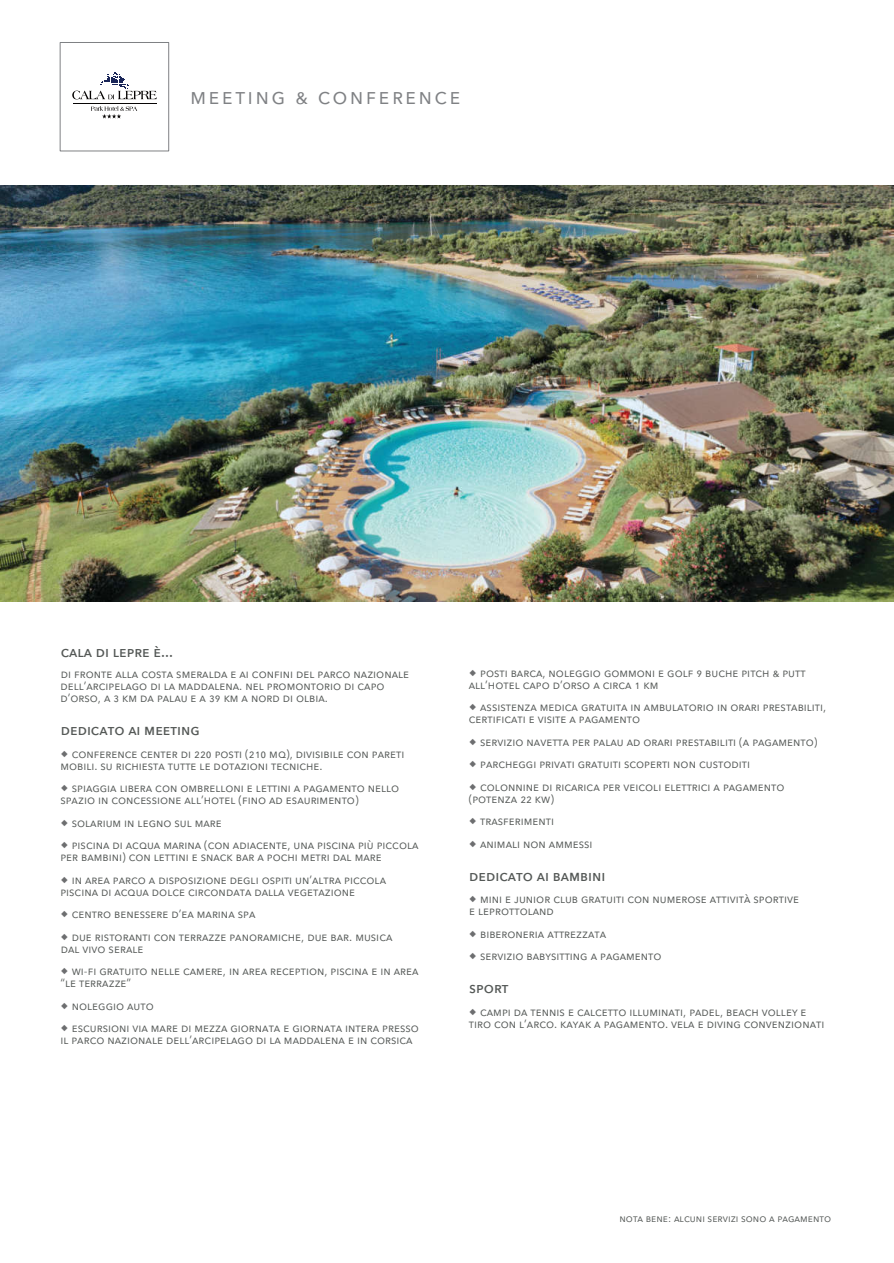
<style>
.page{position:relative;width:894px;height:1263px;background:#fff}
.page>*{position:absolute;margin:0;border:0;box-sizing:border-box;transform-origin:0 0}
.t1{font:22.5px "Avenir Next";letter-spacing:.1em;color:#7f8184}
.t2{font:500 15px "Avenir Next";letter-spacing:.01em;color:#545856}
.t3{font:12px/12px "Avenir Next";color:#545856}
.t4{font:10.5px "Avenir Next";color:#545856}
.s1{font-family:"Minion Pro";font-size:15.75px;color:#6d6e70}
</style>
<div class="page">
<svg style="left:91px;top:106px;width:46px;height:13px"></svg>
<svg style="left:72px;top:72px;width:85px;height:27px"></svg>
<hr style="left:73px;top:103px;width:84px;height:1px;background:#070504">
<div style="left:60px;top:42px;width:109px;height:109px;border:1px solid #7f8184"></div>
<img style="left:0;top:186px;width:893px;height:415px">
<h1 class="t1" style="left:190px;top:82px;width:272px">meeting &amp; conference</h1>
<p class="t2" style="left:61px;top:642px;width:114px">cala di lepre è...</p>
<p class="t3" style="left:60px;top:668px;width:350px">di fronte alla costa smeralda e ai confini del parco nazionale dell’arcipelago di la maddalena. nel promontorio di capo d’orso, a 3 km da palau e a 39 km a nord di olbia.</p>
<p class="t2" style="left:61px;top:720px;width:140px">dedicato ai meeting</p>
<p class="t3" style="left:60px;top:748px;width:345px"><span class="s1">◆</span> conference center di 220 posti (210 mq), divisibile con pareti mobili. su richiesta tutte le dotazioni tecniche.</p>
<p class="t3" style="left:60px;top:782px;width:340px"><span class="s1">◆</span> spiaggia libera con ombrelloni e lettini a pagamento nello spazio in concessione all’hotel (fino ad esaurimento)</p>
<p class="t3" style="left:61px;top:817px;width:162px"><span class="s1">◆</span> solarium in legno sul mare</p>
<p class="t3" style="left:60px;top:839px;width:359px"><span class="s1">◆</span> piscina di acqua marina (con adiacente, una piscina più piccola per bambini) con lettini e snack bar a pochi metri dal mare</p>
<p class="t3" style="left:60px;top:874px;width:327px"><span class="s1">◆</span> in area parco a disposizione degli ospiti un’altra piccola piscina di acqua dolce circondata dalla vegetazione</p>
<p class="t3" style="left:61px;top:908px;width:196px"><span class="s1">◆</span> centro benessere d’ea marina spa</p>
<p class="t3" style="left:61px;top:931px;width:333px"><span class="s1">◆</span> due ristoranti con terrazze panoramiche, due bar. musica dal vivo serale</p>
<p class="t3" style="left:60px;top:965px;width:359px"><span class="s1">◆</span> wi-fi gratuito nelle camere, in area reception, piscina e in area “le terrazze”</p>
<p class="t3" style="left:61px;top:1000px;width:94px"><span class="s1">◆</span> noleggio auto</p>
<p class="t3" style="left:60px;top:1022px;width:360px"><span class="s1">◆</span> escursioni via mare di mezza giornata e giornata intera presso il parco nazionale dell’arcipelago di la maddalena e in corsica</p>
<p class="t3" style="left:468px;top:667px;width:338px"><span class="s1">◆</span> posti barca, noleggio gommoni e golf 9 buche pitch &amp; putt all’hotel capo d’orso a circa 1 km</p>
<p class="t3" style="left:468px;top:701px;width:359px"><span class="s1">◆</span> assistenza medica gratuita in ambulatorio in orari prestabiliti, certificati e visite a pagamento</p>
<p class="t3" style="left:469px;top:736px;width:349px"><span class="s1">◆</span> servizio navetta per palau ad orari prestabiliti (a pagamento)</p>
<p class="t3" style="left:469px;top:758px;width:282px"><span class="s1">◆</span> parcheggi privati gratuiti scoperti non custoditi</p>
<p class="t3" style="left:468px;top:781px;width:317px"><span class="s1">◆</span> colonnine di ricarica per veicoli elettrici a pagamento (potenza 22 kw)</p>
<p class="t3" style="left:469px;top:815px;width:86px"><span class="s1">◆</span> trasferimenti</p>
<p class="t3" style="left:469px;top:838px;width:125px"><span class="s1">◆</span> animali non ammessi</p>
<p class="t2" style="left:469px;top:866px;width:138px">dedicato ai bambini</p>
<p class="t3" style="left:469px;top:893px;width:331px"><span class="s1">◆</span> mini e junior club gratuiti con numerose attività sportive e leprottoland</p>
<p class="t3" style="left:469px;top:928px;width:138px"><span class="s1">◆</span> biberoneria attrezzata</p>
<p class="t3" style="left:469px;top:950px;width:194px"><span class="s1">◆</span> servizio babysitting a pagamento</p>
<p class="t2" style="left:469px;top:978px;width:39px">sport</p>
<p class="t3" style="left:468px;top:1006px;width:357px"><span class="s1">◆</span> campi da tennis e calcetto illuminati, padel, beach volley e tiro con l’arco. kayak a pagamento. vela e diving convenzionati</p>
<p class="t4" style="left:619px;top:1212px;width:213px">nota bene: alcuni servizi sono a pagamento</p>
</div>
